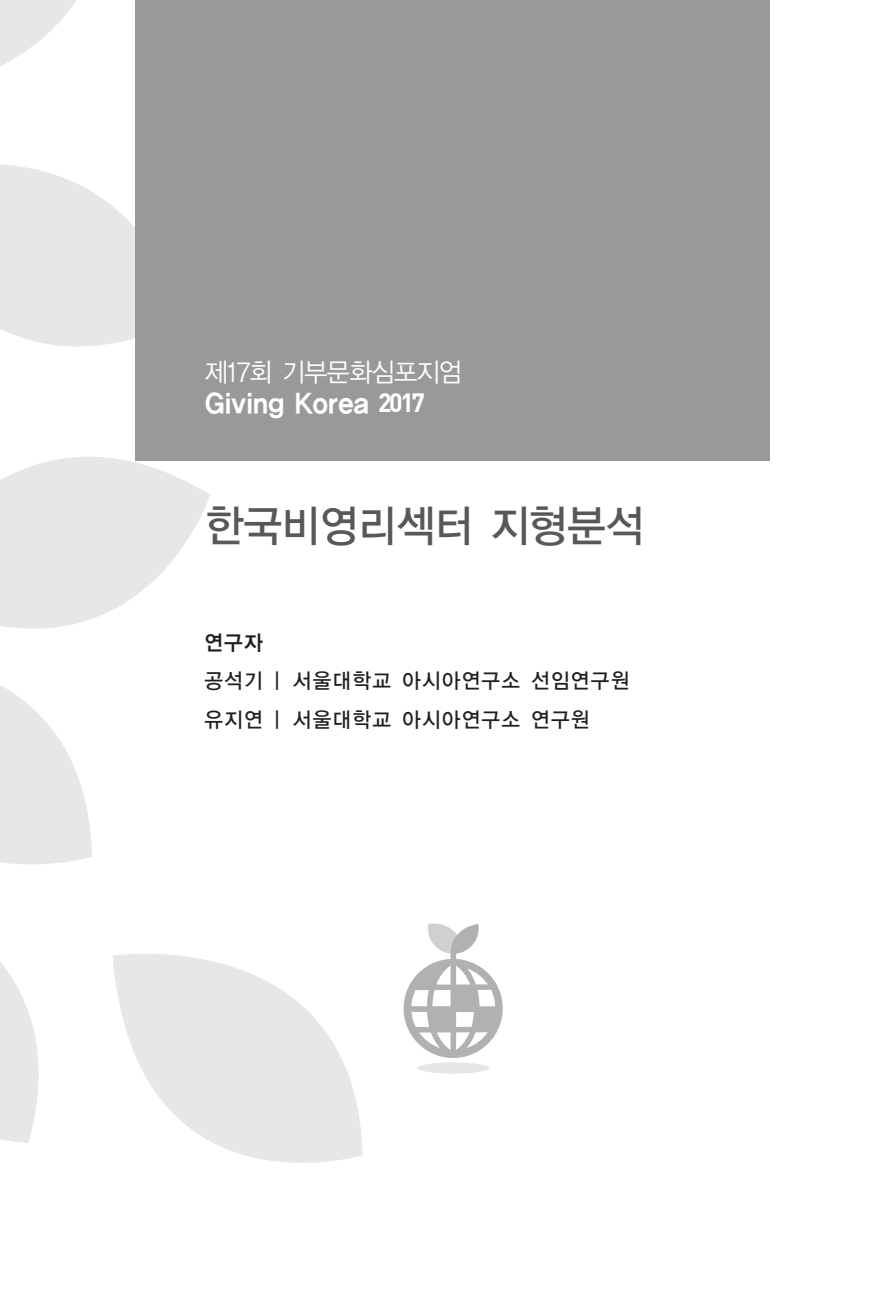
<style>
.page{position:relative;width:879px;height:1290px;background:#fff}
.page>*{position:absolute;margin:0;border:0;box-sizing:border-box;transform-origin:0 0}
.t1{font:43.75px "YGO13";letter-spacing:-.08em;color:#57585a;scale:.95 1}
.t2{font:26.25px "YGO15";letter-spacing:-.1em;color:#fff;scale:.95 1}
.t3{font:26.25px "YGO12";letter-spacing:-.1em;color:#fff;scale:.95 1}
.t4{font:21px "YGO13";letter-spacing:-.005em;color:#231f20;scale:.95 1}
.t5{font:21px "YGO14";color:#231f20;scale:.95 1}
.s1{font-family:"DIN";font-weight:700}
</style>
<div class="page">
<svg style="left:113px;top:954px;width:249px;height:209px;fill:#e6e7e9"></svg>
<svg style="left:0;top:457px;width:210px;height:166px;fill:#e6e7e9"></svg>
<svg style="left:0;top:164px;width:135px;height:183px;background:#e9eaec"></svg>
<svg style="left:0;top:623px;width:92px;height:520px"></svg>
<div style="left:135px;top:0;width:633px;height:461px;background:#999"></div>
<div style="left:417px;top:1062px;width:72px;height:11px;background:#e6e6e6;border-radius:50%"></div>
<svg style="left:403px;top:923px;width:99px;height:135px"></svg>
<svg style="left:0;top:0;width:76px;height:66px"></svg>
<p class="t3" style="left:204px;top:355px;width:274px">제17회 기부문화심포지엄</p>
<p class="t2" style="left:204px;top:387px;width:234px">Giving Korea <span class="s1">2017</span></p>
<p class="t1" style="left:204px;top:498px;width:466px">한국비영리섹터 지형분석</p>
<p class="t5" style="left:204px;top:629px;width:64px">연구자</p>
<p class="t4" style="left:204px;top:667px;width:450px">공석기 | 서울대학교 아시아연구소 선임연구원</p>
<p class="t4" style="left:204px;top:706px;width:408px">유지연 | 서울대학교 아시아연구소 연구원</p>
</div>
